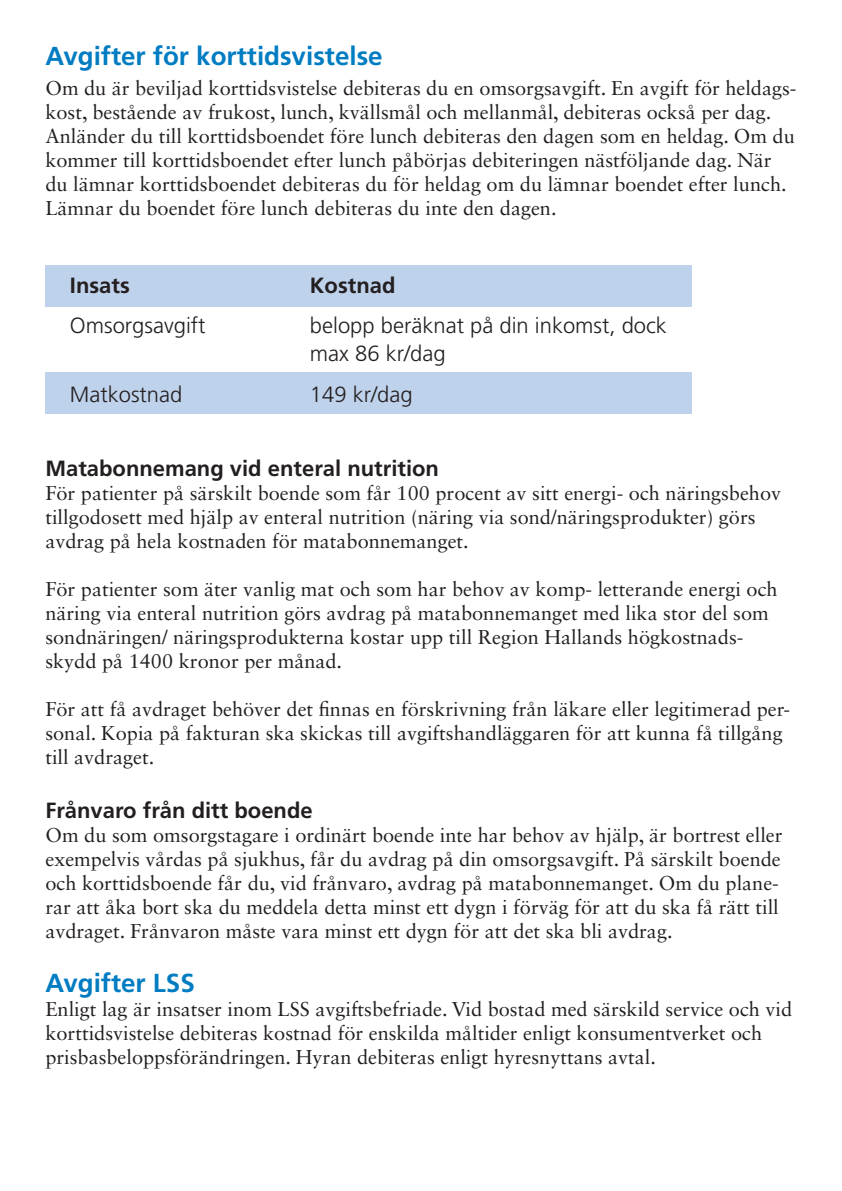
<style>
.page{position:relative;width:842px;height:1191px;background:#fff}
.page>*{position:absolute;margin:0;border:0;box-sizing:border-box;transform-origin:0 0}
.t1{font:700 26px "Frutiger LT Std";color:#007cc2}
.t2{font:300 22px/28px "Frutiger LT Std";color:#231f20}
.t3{font:700 22px "Frutiger LT Std";color:#231f20}
.t4{font:20px/24px "Sabon LT Std";color:#231f20}
</style>
<div class="page">
<div style="left:45px;top:372px;width:647px;height:42px;background:#bfd2ec"></div>
<div style="left:45px;top:265px;width:647px;height:42px;background:#bfd2ec"></div>
<p class="t1" style="left:45px;top:41px;width:339px">Avgifter för korttidsvistelse</p>
<p class="t4" style="left:45px;top:76px;width:753px">Om du är beviljad korttidsvistelse debiteras du en omsorgsavgift. En avgift för heldags&shy;kost, bestående av frukost, lunch, kvällsmål och mellanmål, debiteras också per dag.<br>Anländer du till korttidsboendet före lunch debiteras den dagen som en heldag. Om du kommer till korttidsboendet efter lunch påbörjas debiteringen nästföljande dag. När du lämnar korttidsboendet debiteras du för heldag om du lämnar boendet efter lunch.<br>Lämnar du boendet före lunch debiteras du inte den dagen.</p>
<p class="t3" style="left:70px;top:273px;width:61px">Insats</p>
<p class="t3" style="left:310px;top:273px;width:87px">Kostnad</p>
<p class="t2" style="left:70px;top:312px;width:137px">Omsorgsavgift</p>
<p class="t2" style="left:310px;top:312px;width:358px">belopp beräknat på din inkomst, dock max 86 kr/dag</p>
<p class="t2" style="left:70px;top:380px;width:114px">Matkostnad</p>
<p class="t2" style="left:310px;top:380px;width:104px">149 kr/dag</p>
<p class="t3" style="left:45px;top:455px;width:395px">Matabonnemang vid enteral nutrition</p>
<p class="t4" style="left:45px;top:481px;width:737px">För patienter på särskilt boende som får 100 procent av sitt energi- och näringsbehov tillgodosett med hjälp av enteral nutrition (näring via sond/näringsprodukter) görs avdrag på hela kostnaden för matabonnemanget.</p>
<p class="t4" style="left:45px;top:577px;width:734px">För patienter som äter vanlig mat och som har behov av komp- letterande energi och näring via enteral nutrition görs avdrag på matabonnemanget med lika stor del som sondnäringen/ näringsprodukterna kostar upp till Region Hallands högkostnads&shy;skydd på 1400 kronor per månad.</p>
<p class="t4" style="left:45px;top:697px;width:746px">För att få avdraget behöver det finnas en förskrivning från läkare eller legitimerad per&shy;sonal. Kopia på fakturan ska skickas till avgiftshandläggaren för att kunna få tillgång till avdraget.</p>
<p class="t3" style="left:45px;top:797px;width:269px">Frånvaro från ditt boende</p>
<p class="t4" style="left:45px;top:823px;width:739px">Om du som omsorgstagare i ordinärt boende inte har behov av hjälp, är bortrest eller exempelvis vårdas på sjukhus, får du avdrag på din omsorgsavgift. På särskilt boende och korttidsboende får du, vid frånvaro, avdrag på matabonnemanget. Om du plane&shy;rar att åka bort ska du meddela detta minst ett dygn i förväg för att du ska få rätt till avdraget. Frånvaron måste vara minst ett dygn för att det ska bli avdrag.</p>
<p class="t1" style="left:45px;top:967px;width:151px">Avgifter LSS</p>
<p class="t4" style="left:45px;top:997px;width:748px">Enligt lag är insatser inom LSS avgiftsbefriade. Vid bostad med särskild service och vid korttidsvistelse debiteras kostnad för enskilda måltider enligt konsumentverket och prisbasbeloppsförändringen. Hyran debiteras enligt hyresnyttans avtal.</p>
</div>
